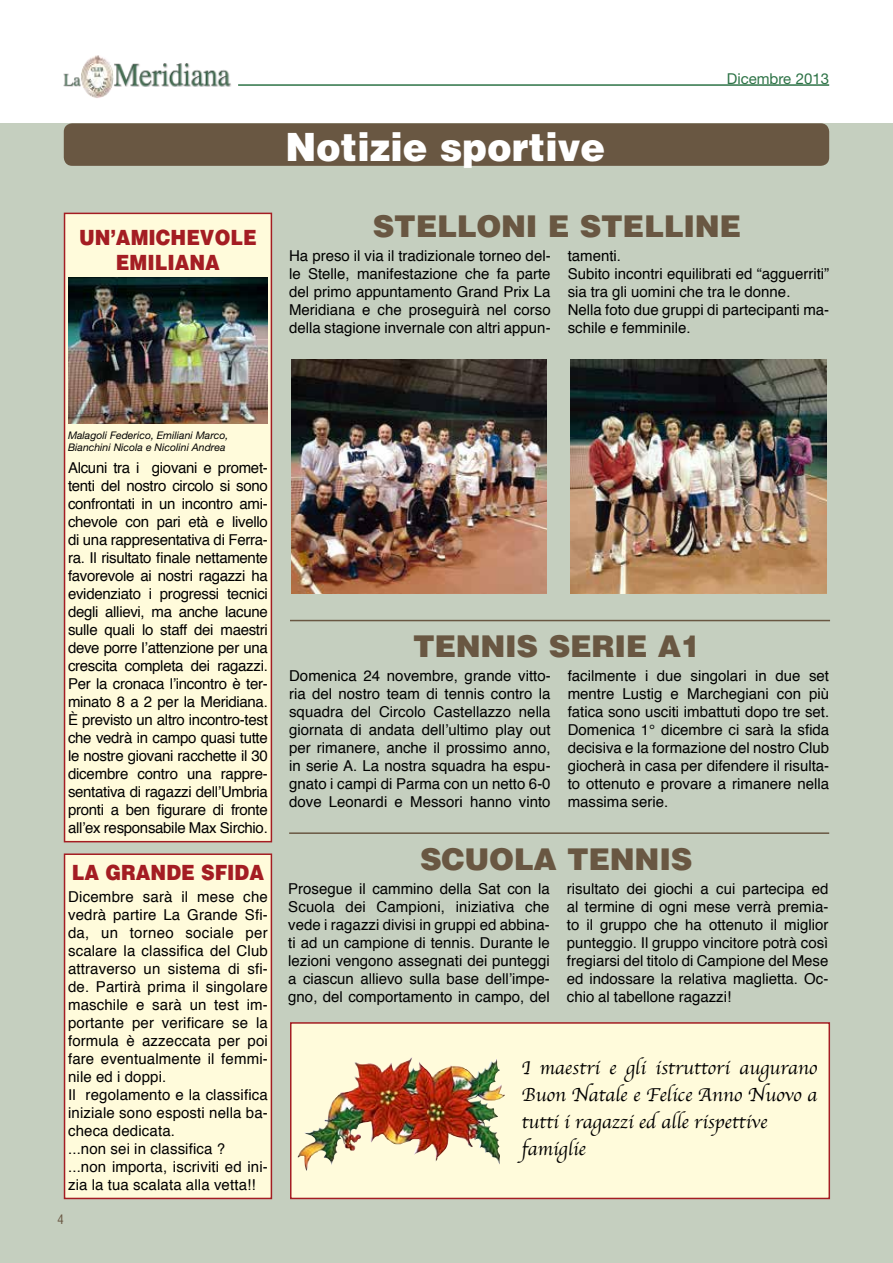
<style>
.page{position:relative;width:893px;height:1263px;background:#fff}
.page>*{position:absolute;margin:0;border:0;box-sizing:border-box;transform-origin:0 0}
.t1{font:900 39px "Helvetica";color:#fff;scale:.95 1}
.t2{font:900 30px "Helvetica";letter-spacing:-.01em;color:#695742}
.t3{font:900 21px/25.2px "Helvetica";color:#a41d23;text-align:center;scale:.9 1}
.t4{font:19.5px/27px "Apple Chancery";color:#000}
.t5{font:15px/18px "Helvetica";color:#000;text-align:justify}
.t6{font:15px "Helvetica Neue";color:#2d7346}
.t7{font:condensed 12.75px "Helvetica";color:#695742}
.t8{font:italic 10.5px/12px "Helvetica Neue";color:#000}
</style>
<div class="page">
<div style="left:0;top:123px;width:892px;height:1140px;background:#c5cfbf"></div>
<div style="left:64px;top:123px;width:765px;height:43px;background:#695742;border-radius:9px"></div>
<img style="left:114px;top:63px;width:117px;height:24px">
<img style="left:63px;top:73px;width:18px;height:14px">
<img style="left:81px;top:55px;width:33px;height:43px">
<hr style="left:238px;top:84px;width:591px;height:2px;background:#2d7346">
<div style="left:64px;top:853px;width:208px;height:346px;background:#fffbdb;border:2px solid #a41d23"></div>
<hr style="left:290px;top:620px;width:540px;height:1px;background:#695742">
<img style="left:571px;top:359px;width:255px;height:234px">
<div style="left:290px;top:1022px;width:540px;height:177px;background:#fffbdb;border:2px solid #a41d23"></div>
<img style="left:298px;top:1057px;width:175px;height:114px">
<hr style="left:289px;top:832px;width:540px;height:2px;background:#695742">
<div style="left:64px;top:213px;width:208px;height:629px;background:#fffbdb;border:2px solid #a41d23"></div>
<img style="left:291px;top:359px;width:256px;height:234px">
<img style="left:68px;top:277px;width:200px;height:147px">
<h3 class="t3" style="left:79px;top:224px;width:199px">UN’AMICHEVOLE<br>EMILIANA</h3>
<h1 class="t1" style="left:285px;top:122px;width:338px">Notizie sportive</h1>
<p class="t6" style="left:727px;top:70px;width:104px">Dicembre 2013</p>
<h2 class="t2" style="left:373px;top:207px;width:370px">STELLONI E STELLINE</h2>
<p class="t5" style="left:289px;top:248px;width:263px">Ha preso il via il tradizionale torneo del&shy;le Stelle, manifestazione che fa parte del primo appuntamento Grand Prix La Meridiana e che proseguirà nel corso della stagione invernale con altri appun-</p>
<p class="t5" style="left:568px;top:248px;width:263px;text-align:left">tamenti.<br>Subito incontri equilibrati ed “agguerriti” sia tra gli uomini che tra le donne.<br>Nella foto due gruppi di partecipanti ma&shy;schile e femminile.</p>
<p class="t8" style="left:68px;top:429px;width:162px">Malagoli Federico, Emiliani Marco,<br>Bianchini Nicola e Nicolini Andrea</p>
<p class="t5" style="left:68px;top:459px;width:201px">Alcuni tra i giovani e promet&shy;tenti del nostro circolo si sono confrontati in un incontro ami&shy;chevole con pari età e livello di una rappresentativa di Ferra&shy;ra. Il risultato finale nettamente favorevole ai nostri ragazzi ha evidenziato i progressi tecnici degli allievi, ma anche lacune sulle quali lo staff dei maestri deve porre l’attenzione per una crescita completa dei ragazzi.<br>Per la cronaca l’incontro è ter&shy;minato 8 a 2 per la Meridiana.<br>È previsto un altro incontro-test che vedrà in campo quasi tutte le nostre giovani racchette il 30 dicembre contro una rappre&shy;sentativa di ragazzi dell’Umbria pronti a ben figurare di fronte all’ex responsabile Max Sirchio.</p>
<h3 class="t3" style="left:72px;top:859px;width:215px">LA GRANDE SFIDA</h3>
<p class="t5" style="left:68px;top:888px;width:201px;text-align:left">Dicembre sarà il mese che vedrà partire La Grande Sfi&shy;da, un torneo sociale per scalare la classifica del Club attraverso un sistema di sfi&shy;de. Partirà prima il singolare maschile e sarà un test im&shy;portante per verificare se la formula è azzeccata per poi fare eventualmente il femmi&shy;nile ed i doppi.<br>Il regolamento e la classifica iniziale sono esposti nella ba&shy;checa dedicata.<br>...non sei in classifica ?<br>...non importa, iscriviti ed ini&shy;zia la tua scalata alla vetta!!</p>
<p class="t7" style="left:57px;top:1211px;width:8px">4</p>
<h2 class="t2" style="left:413px;top:627px;width:289px">TENNIS SERIE A1</h2>
<p class="t5" style="left:289px;top:667px;width:263px">Domenica 24 novembre, grande vitto&shy;ria del nostro team di tennis contro la squadra del Circolo Castellazzo nella giornata di andata dell’ultimo play out per rimanere, anche il prossimo anno, in serie A. La nostra squadra ha espu&shy;gnato i campi di Parma con un netto 6-0 dove Leonardi e Messori hanno vinto</p>
<p class="t5" style="left:568px;top:667px;width:263px">facilmente i due singolari in due set mentre Lustig e Marchegiani con più fatica sono usciti imbattuti dopo tre set.<br>Domenica 1° dicembre ci sarà la sfida decisiva e la formazione del nostro Club giocherà in casa per difendere il risulta&shy;to ottenuto e provare a rimanere nella massima serie.</p>
<h2 class="t2" style="left:420px;top:839px;width:274px">SCUOLA TENNIS</h2>
<p class="t5" style="left:288px;top:880px;width:263px">Prosegue il cammino della Sat con la Scuola dei Campioni, iniziativa che vede i ragazzi divisi in gruppi ed abbina&shy;ti ad un campione di tennis. Durante le lezioni vengono assegnati dei punteggi a ciascun allievo sulla base dell’impe&shy;gno, del comportamento in campo, del</p>
<p class="t5" style="left:567px;top:880px;width:263px">risultato dei giochi a cui partecipa ed al termine di ogni mese verrà premia&shy;to il gruppo che ha ottenuto il miglior punteggio. Il gruppo vincitore potrà così fregiarsi del titolo di Campione del Mese ed indossare la relativa maglietta. Oc&shy;chio al tabellone ragazzi!</p>
<h3 class="t4" style="left:521px;top:1054px;width:297px">I maestri e gli istruttori augurano<br>Buon Natale e Felice Anno Nuovo a tutti i ragazzi ed alle rispettive famiglie</h3>
</div>
